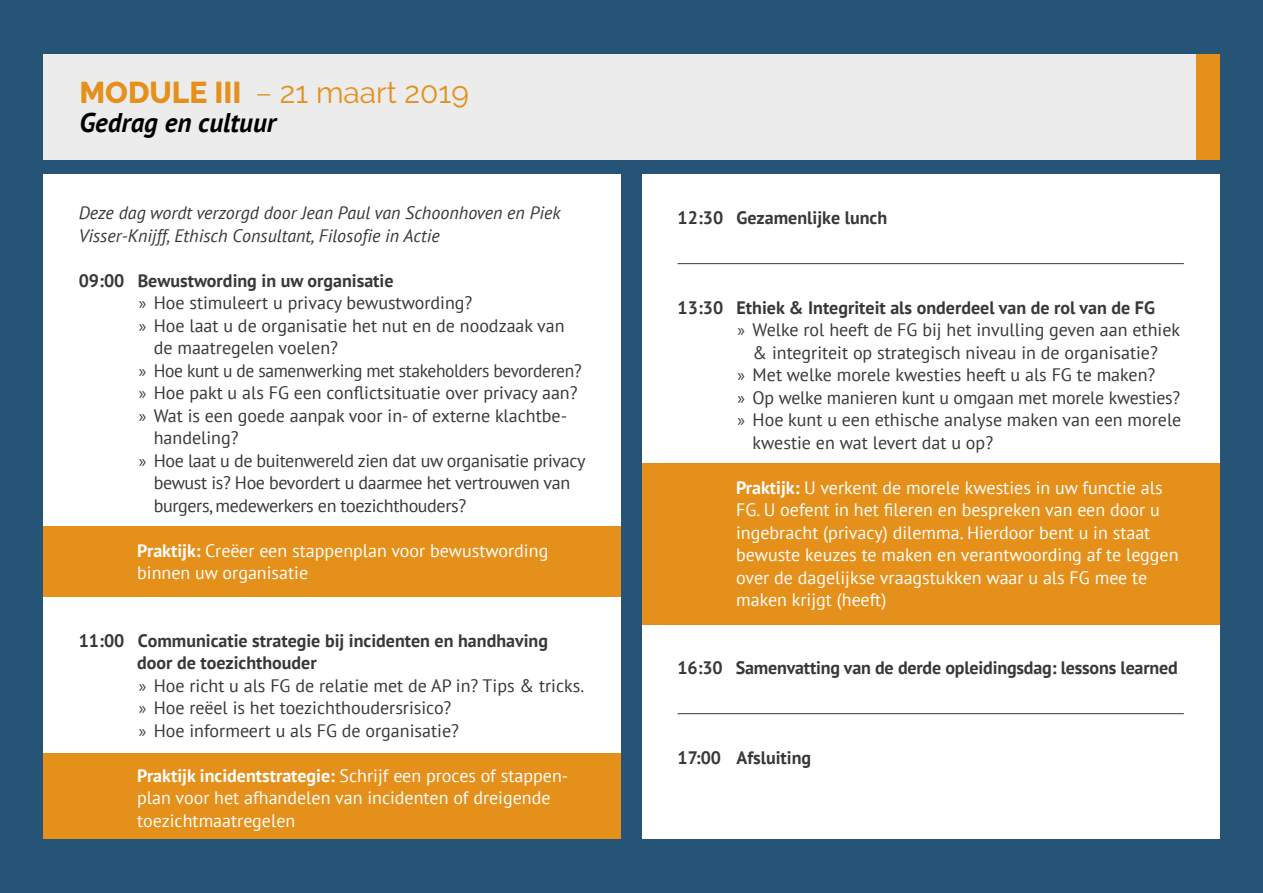
<style>
.page{position:relative;width:1263px;height:893px;background:#255477}
.page>*{position:absolute;margin:0;border:0;box-sizing:border-box;transform-origin:0 0}
.t1{font:30px "Raleway";color:#e5901a}
.t2{font:italic 700 27px "PT Sans";color:#000}
.t3{font:18px/22.5px "PT Sans";color:#38383b}
.t4{font:18px/22.5px "PT Sans";color:#fff}
.t5{font:18px "PT Sans";letter-spacing:-.02em;color:#38383b}
.t6{font:700 18px "PT Sans";color:#38383b}
.t7{font:italic 18px/22.5px "PT Sans";color:#38383b}
.s1{font-weight:800}
.s2{font-weight:300}
.s3{font-family:"Myriad Pro"}
.s4{font-weight:700}
</style>
<div class="page">
<div style="left:44px;top:54px;width:1151px;height:105px;background:#ececec"></div>
<div style="left:1195px;top:54px;width:24px;height:105px;background:#e5901a"></div>
<div style="left:642px;top:174px;width:577px;height:665px;background:#fff"></div>
<div style="left:44px;top:174px;width:577px;height:665px;background:#fff"></div>
<div style="left:44px;top:526px;width:577px;height:71px;background:#e5901a"></div>
<div style="left:44px;top:753px;width:577px;height:86px;background:#e5901a"></div>
<div style="left:642px;top:463px;width:577px;height:161px;background:#e5901a"></div>
<hr style="left:678px;top:263px;width:506px;height:1px;background:#38383b">
<hr style="left:678px;top:713px;width:506px;height:1px;background:#38383b">
<h1 class="t1" style="left:79px;top:75px;width:391px"><span class="s1">MODULE III</span> <span class="s2">–</span> 21 maart 2019</h1>
<h2 class="t2" style="left:79px;top:104px;width:198px">Gedrag en cultuur</h2>
<p class="t7" style="left:79px;top:201px;width:483px">Deze dag wordt verzorgd door Jean Paul van Schoonhoven en Piek<br>Visser-Knijff, Ethisch Consultant, Filosofie in Actie</p>
<p class="t6" style="left:79px;top:268px;width:316px">09:00 Bewustwording in uw organisatie</p>
<p class="t3" style="left:139px;top:291px;width:335px"><span class="s3">»</span> Hoe stimuleert u privacy bewustwording?</p>
<p class="t3" style="left:139px;top:314px;width:427px"><span class="s3">»</span> Hoe laat u de organisatie het nut en de noodzaak van</p>
<p class="t3" style="left:154px;top:336px;width:186px">de maatregelen voelen?</p>
<p class="t5" style="left:139px;top:359px;width:444px"><span class="s3">»</span> Hoe kunt u de samenwerking met stakeholders bevorderen?</p>
<p class="t3" style="left:139px;top:381px;width:440px"><span class="s3">»</span> Hoe pakt u als FG een conflictsituatie over privacy aan?</p>
<p class="t3" style="left:139px;top:404px;width:430px"><span class="s3">»</span> Wat is een goede aanpak voor in- of externe klachtbe-</p>
<p class="t3" style="left:154px;top:426px;width:86px">handeling?</p>
<p class="t5" style="left:139px;top:449px;width:448px"><span class="s3">»</span> Hoe laat u de buitenwereld zien dat uw organisatie privacy</p>
<p class="t5" style="left:154px;top:471px;width:418px">bewust is? Hoe bevordert u daarmee het vertrouwen van</p>
<p class="t5" style="left:154px;top:494px;width:314px">burgers, medewerkers en toezichthouders?</p>
<p class="t4" style="left:137px;top:539px;width:413px"><span class="s4">Praktijk:</span> Creëer een stappenplan voor bewustwording binnen uw organisatie</p>
<p class="t3" style="left:137px;top:629px;width:448px;text-indent:-58px"><span class="s4">11:00 Communicatie strategie bij incidenten en handhaving door de toezichthouder<br></span><span class="s3">»</span> Hoe richt u als FG de relatie met de AP in? Tips &amp; tricks. <span class="s3">»</span> Hoe reëel is het toezichthoudersrisico?<br><span class="s3">»</span> Hoe informeert u als FG de organisatie?</p>
<p class="t4" style="left:137px;top:764px;width:433px"><span class="s4">Praktijk incidentstrategie:</span> Schrijf een proces of stappen&shy;plan voor het afhandelen van incidenten of dreigende toezichtmaatregelen</p>
<p class="t6" style="left:678px;top:205px;width:211px">12:30 Gezamenlijke lunch</p>
<p class="t6" style="left:678px;top:295px;width:479px">13:30 Ethiek &amp; Integriteit als onderdeel van de rol van de FG</p>
<p class="t3" style="left:738px;top:318px;width:444px"><span class="s3">»</span> Welke rol heeft de FG bij het invulling geven aan ethiek</p>
<p class="t3" style="left:753px;top:341px;width:407px">&amp; integriteit op strategisch niveau in de organisatie?</p>
<p class="t3" style="left:738px;top:363px;width:419px"><span class="s3">»</span> Met welke morele kwesties heeft u als FG te maken?</p>
<p class="t3" style="left:738px;top:386px;width:444px"><span class="s3">»</span> Op welke manieren kunt u omgaan met morele kwesties?</p>
<p class="t3" style="left:738px;top:408px;width:445px"><span class="s3">»</span> Hoe kunt u een ethische analyse maken van een morele</p>
<p class="t3" style="left:753px;top:431px;width:242px">kwestie en wat levert dat u op?</p>
<p class="t4" style="left:736px;top:476px;width:444px"><span class="s4">Praktijk:</span> U verkent de morele kwesties in uw functie als FG. U oefent in het fileren en bespreken van een door u ingebracht (privacy) dilemma. Hierdoor bent u in staat bewuste keuzes te maken en verantwoording af te leggen over de dagelijkse vraagstukken waar u als FG mee te maken krijgt (heeft)</p>
<p class="t6" style="left:678px;top:655px;width:502px">16:30 Samenvatting van de derde opleidingsdag: lessons learned</p>
<p class="t6" style="left:678px;top:745px;width:135px">17:00 Afsluiting</p>
</div>
